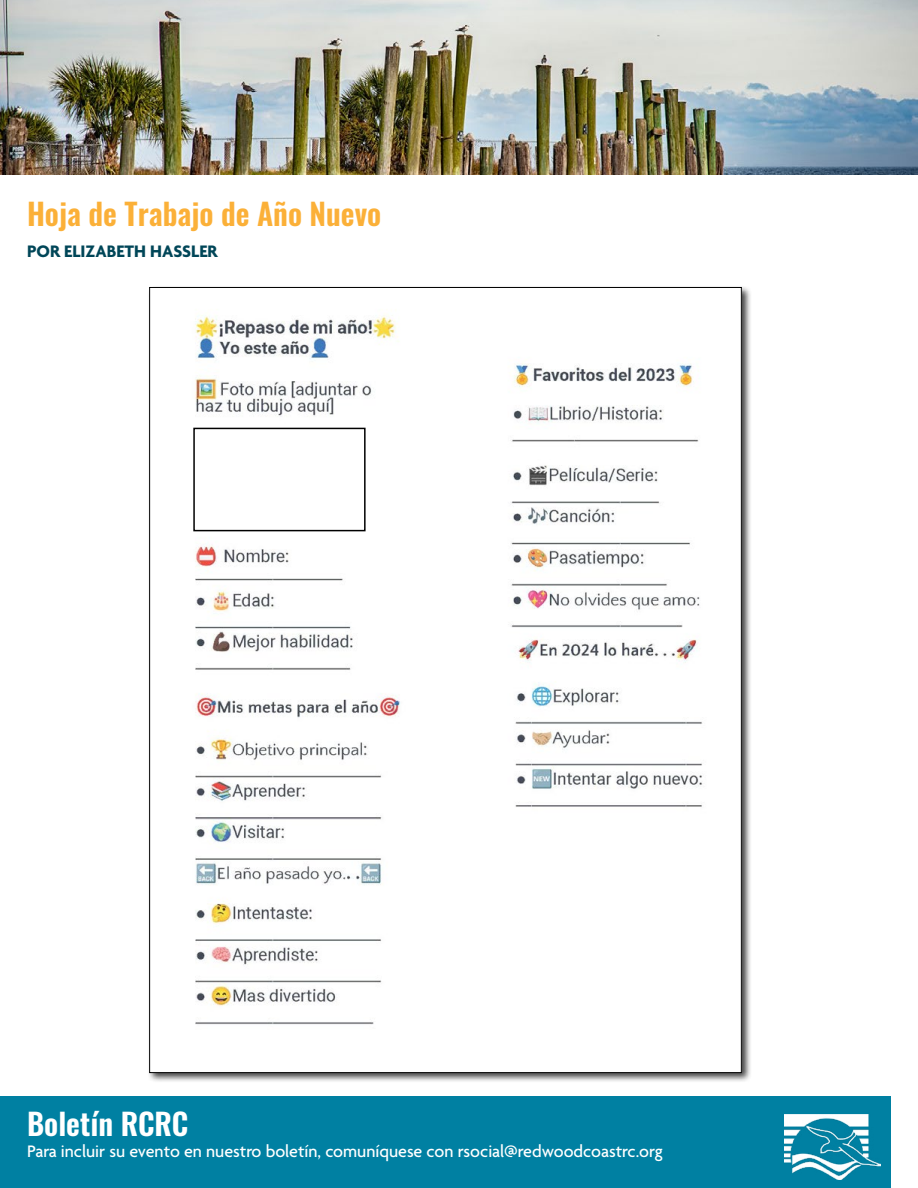
<style>
.page{position:relative;width:918px;height:1188px;background:#fff}
.page>*{position:absolute;margin:0;border:0;box-sizing:border-box;transform-origin:0 0}
.t1{font:600 30px "Oswald";color:#fbb038}
.t2{font:600 30px "Oswald";color:#fff}
.t3{font:500 18px "Agenda";color:#fff}
.t4{font:700 18px "Agenda";color:#004658}
</style>
<div class="page">
<div style="left:0;top:1096px;width:891px;height:92px;background:#0080a2"></div>
<img style="left:0;top:0;width:918px;height:175px">
<div style="left:147px;top:285px;width:605px;height:798px;background:#000;opacity:.75"></div>
<img style="left:151px;top:289px;width:589px;height:782px">
<div style="left:193px;top:428px;width:173px;height:103px;border:2px solid #000"></div>
<img style="left:784px;top:1115px;width:97px;height:64px">
<h1 class="t1" style="left:27px;top:198px;width:356px">Hoja de Trabajo de Año Nuevo</h1>
<p class="t4" style="left:27px;top:242px;width:192px">POR ELIZABETH HASSLER</p>
<h1 class="t2" style="left:27px;top:1108px;width:163px">Boletín RCRC</h1>
<p class="t3" style="left:27px;top:1142px;width:637px">Para incluir su evento en nuestro boletín, comuníquese con rsocial@redwoodcoastrc.org</p>
</div>
